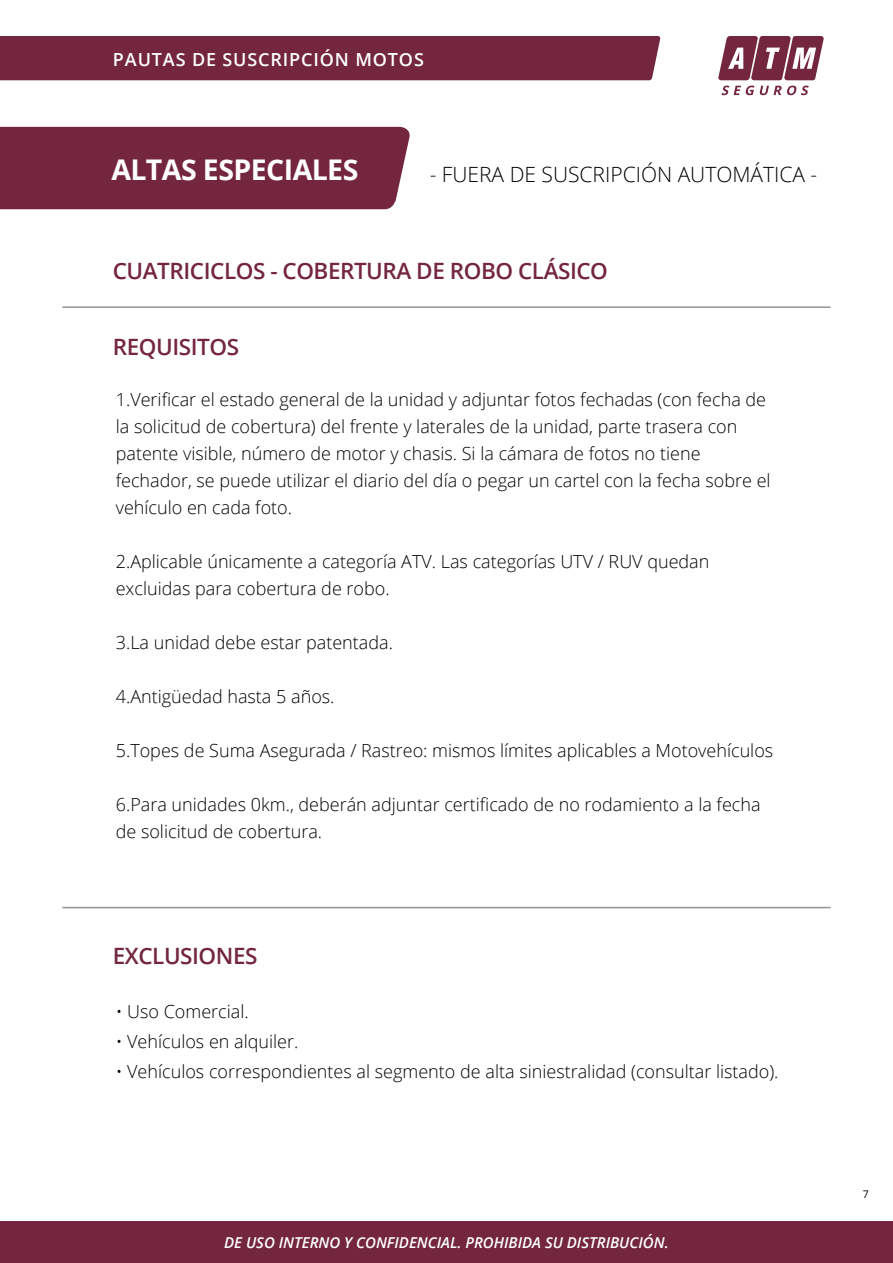
<style>
.page{position:relative;width:893px;height:1263px;background:#fff}
.page>*{position:absolute;margin:0;border:0;box-sizing:border-box;transform-origin:0 0}
.t1{font:700 28.5px "Open Sans";letter-spacing:-.02em;color:#fff}
.t2{font:600 22.5px "Open Sans";letter-spacing:-.02em;color:#73263d}
.t3{font:300 21px "Open Sans";color:#000}
.t4{font:300 18px/27px "Open Sans";color:#000}
.t5{font:600 18px "Open Sans";letter-spacing:.05em;color:#fff}
.t6{font:italic 600 15px "Open Sans";color:#fff}
.t7{font:10.5px "Open Sans";color:#000}
</style>
<div class="page">
<svg style="left:718px;top:36px;width:106px;height:44px"></svg>
<svg style="left:721px;top:86px;width:88px;height:9px"></svg>
<div style="left:0;top:36px;width:660px;height:44px;background:#73263d"></div>
<hr style="left:62px;top:306px;width:769px;height:2px;background:#969595">
<div style="left:0;top:127px;width:410px;height:82px;background:#73263d"></div>
<div style="left:0;top:1222px;width:893px;height:41px;background:#73263d"></div>
<hr style="left:62px;top:907px;width:769px;height:1px;background:#969595">
<p class="t5" style="left:113px;top:47px;width:312px">PAUTAS DE SUSCRIPCIÓN MOTOS</p>
<h1 class="t1" style="left:111px;top:149px;width:249px">ALTAS ESPECIALES</h1>
<p class="t3" style="left:430px;top:160px;width:389px">- FUERA DE SUSCRIPCIÓN AUTOMÁTICA -</p>
<p class="t2" style="left:113px;top:255px;width:497px">CUATRICICLOS - COBERTURA DE ROBO CLÁSICO</p>
<p class="t2" style="left:113px;top:332px;width:128px">REQUISITOS</p>
<p class="t4" style="left:116px;top:385px;width:656px">1.Verificar el estado general de la unidad y adjuntar fotos fechadas (con fecha de la solicitud de cobertura) del frente y laterales de la unidad, parte trasera con patente visible, número de motor y chasis. Si la cámara de fotos no tiene fechador, se puede utilizar el diario del día o pegar un cartel con la fecha sobre el vehículo en cada foto.</p>
<p class="t4" style="left:116px;top:547px;width:595px">2.Aplicable únicamente a categoría ATV. Las categorías UTV / RUV quedan excluidas para cobertura de robo.</p>
<p class="t4" style="left:116px;top:628px;width:279px">3.La unidad debe estar patentada.</p>
<p class="t4" style="left:116px;top:682px;width:220px">4.Antigüedad hasta 5 años.</p>
<p class="t4" style="left:116px;top:736px;width:659px">5.Topes de Suma Asegurada / Rastreo: mismos límites aplicables a Motovehículos</p>
<p class="t4" style="left:116px;top:790px;width:646px">6.Para unidades 0km., deberán adjuntar certificado de no rodamiento a la fecha de solicitud de cobertura.</p>
<p class="t2" style="left:113px;top:941px;width:146px">EXCLUSIONES</p>
<p class="t4" style="left:116px;top:997px;width:135px">• Uso Comercial.</p>
<p class="t4" style="left:116px;top:1027px;width:184px">• Vehículos en alquiler.</p>
<p class="t4" style="left:116px;top:1058px;width:664px">• Vehículos correspondientes al segmento de alta siniestralidad (consultar listado).</p>
<p class="t6" style="left:224px;top:1232px;width:446px">DE USO INTERNO Y CONFIDENCIAL. PROHIBIDA SU DISTRIBUCIÓN.</p>
<p class="t7" style="left:863px;top:1187px;width:8px">7</p>
</div>
